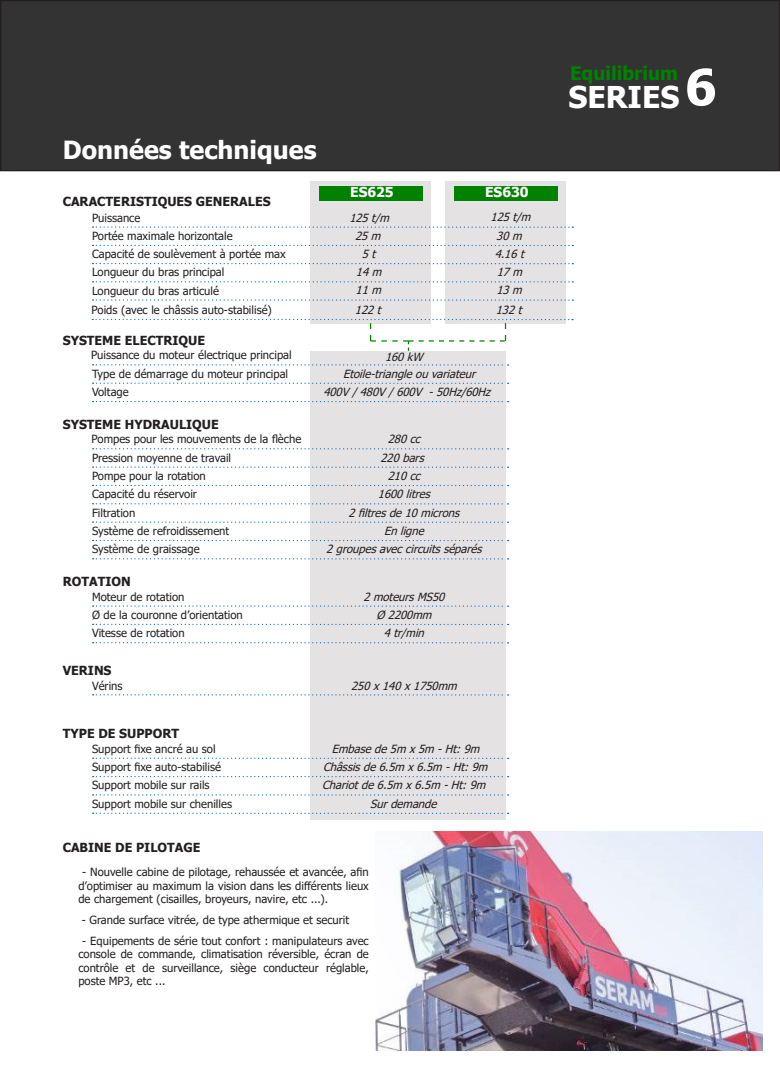
<style>
.page{position:relative;width:780px;height:1088px;background:#fff}
.page>*{position:absolute;margin:0;border:0;box-sizing:border-box;transform-origin:0 0}
.t1{font:700 50px "Tahoma";color:#fff}
.t2{font:700 30px "Tahoma";color:#fff}
.t3{font:700 25px "Tahoma";color:#fff}
.t4{font:700 18.75px "Tahoma";color:#008200}
.t5{font:700 13.75px "Tahoma";color:#fff}
.t6{font:700 12.5px "Tahoma";color:#231f20}
.t7{font:11.25px/13.5px "Tahoma";color:#231f20;text-align:justify}
.t8{font:italic 11.25px "Tahoma";color:#231f20}
</style>
<div class="page">
<div style="left:310px;top:351px;width:195px;height:468px;background:#e5e2e3"></div>
<div style="left:1px;top:1px;width:778px;height:170px;background:#333"></div>
<div style="left:0;top:0;width:780px;height:171px;border:1px solid #231f20"></div>
<div style="left:310px;top:181px;width:121px;height:142px;background:#e5e2e3"></div>
<div style="left:445px;top:181px;width:121px;height:142px;background:#e5e2e3"></div>
<svg style="left:92px;top:226px;width:481px;height:2px"></svg>
<svg style="left:92px;top:245px;width:481px;height:1px"></svg>
<svg style="left:92px;top:263px;width:481px;height:1px"></svg>
<svg style="left:92px;top:281px;width:481px;height:1px"></svg>
<svg style="left:92px;top:299px;width:481px;height:2px"></svg>
<div style="left:320px;top:186px;width:103px;height:15px;background:#008200"></div>
<div style="left:454px;top:186px;width:103px;height:15px;background:#008200"></div>
<svg style="left:93px;top:364px;width:415px;height:2px"></svg>
<svg style="left:93px;top:382px;width:415px;height:2px"></svg>
<svg style="left:93px;top:401px;width:415px;height:1px"></svg>
<svg style="left:93px;top:448px;width:415px;height:1px"></svg>
<svg style="left:93px;top:466px;width:415px;height:2px"></svg>
<svg style="left:93px;top:485px;width:415px;height:1px"></svg>
<svg style="left:93px;top:503px;width:415px;height:1px"></svg>
<svg style="left:93px;top:521px;width:415px;height:2px"></svg>
<svg style="left:93px;top:540px;width:415px;height:1px"></svg>
<svg style="left:93px;top:605px;width:415px;height:2px"></svg>
<svg style="left:93px;top:624px;width:415px;height:1px"></svg>
<svg style="left:93px;top:642px;width:415px;height:1px"></svg>
<svg style="left:93px;top:757px;width:415px;height:2px"></svg>
<svg style="left:93px;top:776px;width:415px;height:1px"></svg>
<svg style="left:93px;top:794px;width:415px;height:1px"></svg>
<svg style="left:93px;top:812px;width:415px;height:2px"></svg>
<svg style="left:93px;top:558px;width:415px;height:1px"></svg>
<svg style="left:93px;top:694px;width:415px;height:1px"></svg>
<img style="left:376px;top:831px;width:386px;height:219px">
<svg style="left:92px;top:319px;width:481px;height:32px"></svg>
<p class="t3" style="left:63px;top:132px;width:255px">Données techniques</p>
<p class="t6" style="left:63px;top:193px;width:209px">CARACTERISTIQUES GENERALES</p>
<p class="t7" style="left:92px;top:211px;width:50px">Puissance</p>
<p class="t7" style="left:92px;top:230px;width:142px">Portée maximale horizontale</p>
<p class="t7" style="left:92px;top:248px;width:195px">Capacité de soulèvement à portée max</p>
<p class="t7" style="left:92px;top:266px;width:134px">Longueur du bras principal</p>
<p class="t7" style="left:92px;top:284px;width:129px">Longueur du bras articulé</p>
<p class="t5" style="left:350px;top:183px;width:45px">ES625</p>
<p class="t5" style="left:485px;top:183px;width:45px">ES630</p>
<p class="t8" style="left:349px;top:210px;width:45px">125t/m</p>
<p class="t8" style="left:490px;top:210px;width:45px">125t/m</p>
<p class="t8" style="left:355px;top:228px;width:31px">25m</p>
<p class="t8" style="left:496px;top:228px;width:31px">30m</p>
<p class="t8" style="left:362px;top:246px;width:19px">5t</p>
<p class="t8" style="left:495px;top:246px;width:35px">4.16t</p>
<p class="t8" style="left:356px;top:265px;width:31px">14m</p>
<p class="t8" style="left:496px;top:265px;width:31px">17m</p>
<p class="t8" style="left:355px;top:282px;width:31px">11m</p>
<p class="t8" style="left:496px;top:282px;width:31px">13m</p>
<p class="t7" style="left:92px;top:304px;width:182px">Poids (avec le châssis auto-stabilisé)</p>
<p class="t8" style="left:355px;top:302px;width:32px">122t</p>
<p class="t8" style="left:495px;top:302px;width:32px">132t</p>
<p class="t6" style="left:63px;top:331px;width:144px">SYSTEME ELECTRIQUE</p>
<p class="t7" style="left:91px;top:349px;width:202px">Puissance du moteur électrique principal</p>
<p class="t7" style="left:92px;top:367px;width:198px">Type de démarrage du moteur principal</p>
<p class="t7" style="left:92px;top:386px;width:38px">Voltage</p>
<p class="t6" style="left:63px;top:415px;width:158px">SYSTEME HYDRAULIQUE</p>
<p class="t7" style="left:92px;top:433px;width:211px">Pompes pour les mouvements de la flèche</p>
<p class="t7" style="left:92px;top:451px;width:141px">Pression moyenne de travail</p>
<p class="t7" style="left:92px;top:470px;width:115px">Pompe pour la rotation</p>
<p class="t7" style="left:92px;top:488px;width:106px">Capacité du réservoir</p>
<p class="t7" style="left:92px;top:506px;width:45px">Filtration</p>
<p class="t7" style="left:92px;top:525px;width:139px">Système de refroidissement</p>
<p class="t6" style="left:63px;top:572px;width:69px">ROTATION</p>
<p class="t7" style="left:92px;top:591px;width:94px">Moteur de rotation</p>
<p class="t7" style="left:92px;top:609px;width:152px">Ø de la couronne d’orientation</p>
<p class="t7" style="left:92px;top:627px;width:94px">Vitesse de rotation</p>
<p class="t7" style="left:92px;top:543px;width:109px">Système de graissage</p>
<p class="t6" style="left:63px;top:661px;width:50px">VERINS</p>
<p class="t7" style="left:92px;top:679px;width:32px">Vérins</p>
<p class="t6" style="left:63px;top:725px;width:118px">TYPE DE SUPPORT</p>
<p class="t7" style="left:92px;top:743px;width:125px">Support fixe ancré au sol</p>
<p class="t7" style="left:92px;top:761px;width:130px">Support fixe auto-stabilisé</p>
<p class="t7" style="left:92px;top:779px;width:119px">Support mobile sur rails</p>
<p class="t7" style="left:92px;top:797px;width:142px">Support mobile sur chenilles</p>
<p class="t8" style="left:385px;top:350px;width:44px">160kW</p>
<p class="t8" style="left:343px;top:366px;width:138px">Etoile-triangleouvariateur</p>
<p class="t8" style="left:323px;top:384px;width:173px">400V/480V/600V -50Hz/60Hz</p>
<p class="t8" style="left:387px;top:432px;width:38px">280cc</p>
<p class="t8" style="left:380px;top:450px;width:49px">220bars</p>
<p class="t8" style="left:387px;top:468px;width:38px">210cc</p>
<p class="t8" style="left:378px;top:487px;width:58px">1600litres</p>
<p class="t8" style="left:348px;top:505px;width:116px">2filtresde10microns</p>
<p class="t8" style="left:384px;top:523px;width:46px">Enligne</p>
<p class="t8" style="left:326px;top:542px;width:161px">2groupesaveccircuitsséparés</p>
<p class="t8" style="left:363px;top:589px;width:87px">2moteursMS50</p>
<p class="t8" style="left:376px;top:607px;width:61px">Ø2200mm</p>
<p class="t8" style="left:384px;top:625px;width:46px">4tr/min</p>
<p class="t8" style="left:351px;top:678px;width:111px">250x140x1750mm</p>
<p class="t8" style="left:332px;top:741px;width:153px">Embasede5m x5m -Ht:9m</p>
<p class="t8" style="left:323px;top:759px;width:170px">Châssisde6.5m x6.5m -Ht:9m</p>
<p class="t8" style="left:322px;top:778px;width:169px">Chariotde6.5m x6.5m -Ht:9m</p>
<p class="t8" style="left:370px;top:796px;width:72px">Surdemande</p>
<p class="t6" style="left:63px;top:838px;width:139px">CABINE DE PILOTAGE</p>
<p class="t7" style="left:78px;top:866px;width:292px;text-indent:4px">- Nouvelle cabine de pilotage, rehaussée et avancée, afin d’optimiser au maximum la vision dans les différents lieux de chargement (cisailles, broyeurs, navire, etc ...).</p>
<p class="t7" style="left:82px;top:914px;width:269px">- Grande surface vitrée, de type athermique et securit</p>
<p class="t7" style="left:78px;top:934px;width:292px;text-indent:4px">- Equipements de série tout confort : manipulateurs avec console de commande, climatisation réversible, écran de contrôle et de surveillance, siège conducteur réglable, poste MP3, etc ...</p>
<p class="t4" style="left:570px;top:60px;width:109px">Equilibrium</p>
<p class="t2" style="left:568px;top:76px;width:113px">SERIES</p>
<p class="t1" style="left:684px;top:52px;width:33px">6</p>
</div>
